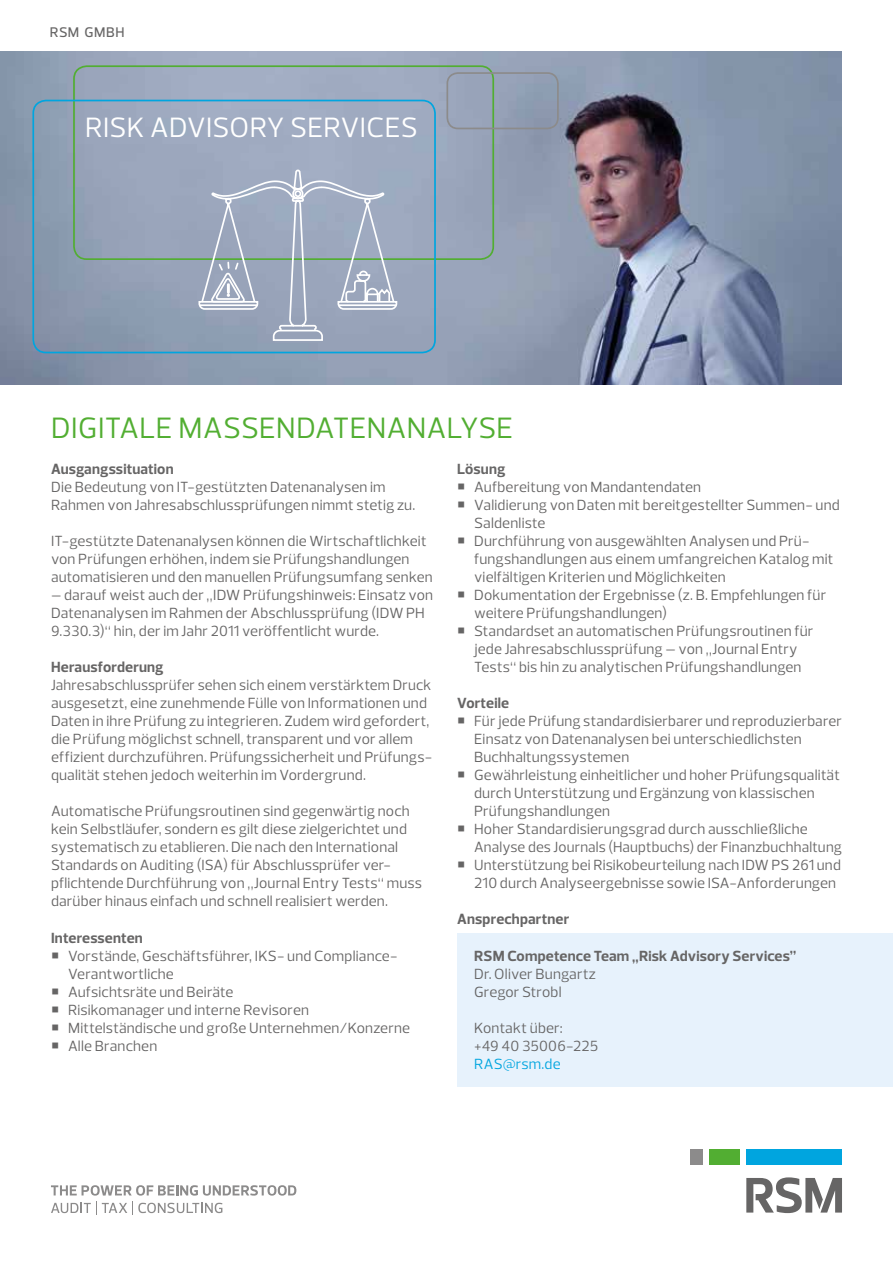
<style>
.page{position:relative;width:893px;height:1263px;background:#fff}
.page>*{position:absolute;margin:0;border:0;box-sizing:border-box;transform-origin:0 0}
.t1{font:30px "Prelo";letter-spacing:.01em;color:#52ae32}
.t2{font:28.5px "Prelo";letter-spacing:.005em;color:#fff}
.t3{font:15px/18px "Prelo";letter-spacing:.01em;color:#666565}
.t4{font:700 15px "Prelo";letter-spacing:.01em;color:#666565}
.t5{font:15px "Prelo";letter-spacing:.01em;color:#00a5df}
.t6{font:500 14.25px "Prelo";letter-spacing:.035em;color:#666565}
</style>
<div class="page">
<div style="left:746px;top:1149px;width:96px;height:16px;background:#00a5df"></div>
<div style="left:690px;top:1149px;width:12px;height:16px;background:#8c8b8b"></div>
<div style="left:709px;top:1149px;width:30px;height:16px;background:#52ae32"></div>
<svg style="left:746px;top:1177px;width:96px;height:36px"></svg>
<svg style="left:51px;top:1201px;width:171px;height:13px"></svg>
<svg style="left:51px;top:1185px;width:245px;height:10px"></svg>
<img style="left:0;top:51px;width:842px;height:333px">
<div style="left:73px;top:65px;width:421px;height:195px;border:2px solid #52ae32;border-radius:13px"></div>
<div style="left:32px;top:100px;width:404px;height:253px;border:2px solid #00a5df;border-radius:13px"></div>
<div style="left:446px;top:72px;width:113px;height:57px;border:2px solid #8c8b8b;border-radius:11px"></div>
<svg style="left:198px;top:169px;width:200px;height:173px;background:#a3aec1"></svg>
<div style="left:457px;top:933px;width:436px;height:153px;background:#e7f2fc"></div>
<p class="t6" style="left:50px;top:23px;width:76px">RSM GMBH</p>
<h2 class="t2" style="left:85px;top:110px;width:334px">RISK ADVISORY SERVICES</h2>
<h1 class="t1" style="left:51px;top:410px;width:464px">DIGITALE MASSENDATENANALYSE</h1>
<p class="t4" style="left:51px;top:460px;width:124px">Ausgangssituation</p>
<p class="t3" style="left:51px;top:478px;width:366px">Die Bedeutung von IT-gestützten Datenanalysen im<br>Rahmen von Jahresabschlussprüfungen nimmt stetig zu.</p>
<p class="t3" style="left:51px;top:532px;width:383px">IT-gestützte Datenanalysen können die Wirtschaftlichkeit von Prüfungen erhöhen, indem sie Prüfungshandlungen automatisieren und den manuellen Prüfungsumfang senken</p>
<p class="t3" style="left:51px;top:586px;width:384px">– darauf weist auch der „IDW Prüfungshinweis: Einsatz von<br>Datenanalysen im Rahmen der Abschlussprüfung (IDW PH<br>9.330.3)“ hin, der im Jahr 2011 veröffentlicht wurde.</p>
<p class="t4" style="left:51px;top:658px;width:114px">Herausforderung</p>
<p class="t3" style="left:51px;top:676px;width:383px">Jahresabschlussprüfer sehen sich einem verstärktem Druck ausgesetzt, eine zunehmende Fülle von Informationen und Daten in ihre Prüfung zu integrieren. Zudem wird gefordert, die Prüfung möglichst schnell, transparent und vor allem effizient durchzuführen. Prüfungssicherheit und Prüfungs&shy;qualität stehen jedoch weiterhin im Vordergrund.</p>
<p class="t3" style="left:51px;top:802px;width:372px">Automatische Prüfungsroutinen sind gegenwärtig noch kein Selbstläufer, sondern es gilt diese zielgerichtet und systematisch zu etablieren. Die nach den International Standards on Auditing (ISA) für Abschlussprüfer ver&shy;pflichtende Durchführung von „Journal Entry Tests“ muss darüber hinaus einfach und schnell realisiert werden.</p>
<p class="t4" style="left:51px;top:928px;width:93px">Interessenten</p>
<p class="t3" style="left:68px;top:946px;width:331px;text-indent:-17px">○ Vorstände, Geschäftsführer, IKS- und Compliance-<br>Verantwortliche</p>
<p class="t3" style="left:51px;top:982px;width:184px">○ Aufsichtsräte und Beiräte</p>
<p class="t3" style="left:51px;top:1000px;width:260px">○ Risikomanager und interne Revisoren</p>
<p class="t3" style="left:51px;top:1018px;width:361px">○ Mittelständische und große Unternehmen/Konzerne</p>
<p class="t3" style="left:51px;top:1036px;width:108px">○ Alle Branchen</p>
<p class="t4" style="left:457px;top:460px;width:50px">Lösung</p>
<p class="t3" style="left:457px;top:478px;width:246px">○ Aufbereitung von Mandantendaten</p>
<p class="t3" style="left:474px;top:496px;width:367px;text-indent:-17px">○ Validierung von Daten mit bereitgestellter Summen- und<br>Saldenliste</p>
<p class="t3" style="left:474px;top:532px;width:361px;text-indent:-17px">○ Durchführung von ausgewählten Analysen und Prü&shy;fungshandlungen aus einem umfangreichen Katalog mit vielfältigen Kriterien und Möglichkeiten</p>
<p class="t3" style="left:474px;top:586px;width:354px;text-indent:-17px">○ Dokumentation der Ergebnisse (z. B. Empfehlungen für weitere Prüfungshandlungen)</p>
<p class="t3" style="left:457px;top:622px;width:358px;text-align:center">○ Standardset an automatischen Prüfungsroutinen für jede Jahresabschlussprüfung – von „Journal Entry<br>Tests“ bis hin zu analytischen Prüfungshandlungen</p>
<p class="t4" style="left:457px;top:694px;width:54px">Vorteile</p>
<p class="t3" style="left:474px;top:712px;width:369px;text-indent:-17px">○ Für jede Prüfung standardisierbarer und reproduzierbarer<br>Einsatz von Datenanalysen bei unterschiedlichsten<br>Buchhaltungssystemen</p>
<p class="t3" style="left:474px;top:766px;width:367px;text-indent:-17px">○ Gewährleistung einheitlicher und hoher Prüfungsqualität durch Unterstützung und Ergänzung von klassischen<br>Prüfungshandlungen</p>
<p class="t3" style="left:474px;top:820px;width:369px;text-indent:-17px">○ Hoher Standardisierungsgrad durch ausschließliche<br>Analyse des Journals (Hauptbuchs) der Finanzbuchhaltung</p>
<p class="t3" style="left:474px;top:856px;width:368px;text-indent:-17px">○ Unterstützung bei Risikobeurteilung nach IDW PS 261 und<br>210 durch Analyseergebnisse sowie ISA-Anforderungen</p>
<p class="t4" style="left:457px;top:910px;width:114px">Ansprechpartner</p>
<p class="t4" style="left:474px;top:946px;width:324px">RSM Competence Team „Risk Advisory Services”</p>
<p class="t3" style="left:474px;top:965px;width:123px">Dr. Oliver Bungartz<br>Gregor Strobl</p>
<p class="t3" style="left:474px;top:1019px;width:126px">Kontakt über:<br>+49 40 35006-225</p>
<p class="t5" style="left:474px;top:1054px;width:88px">RAS@rsm.de</p>
</div>
